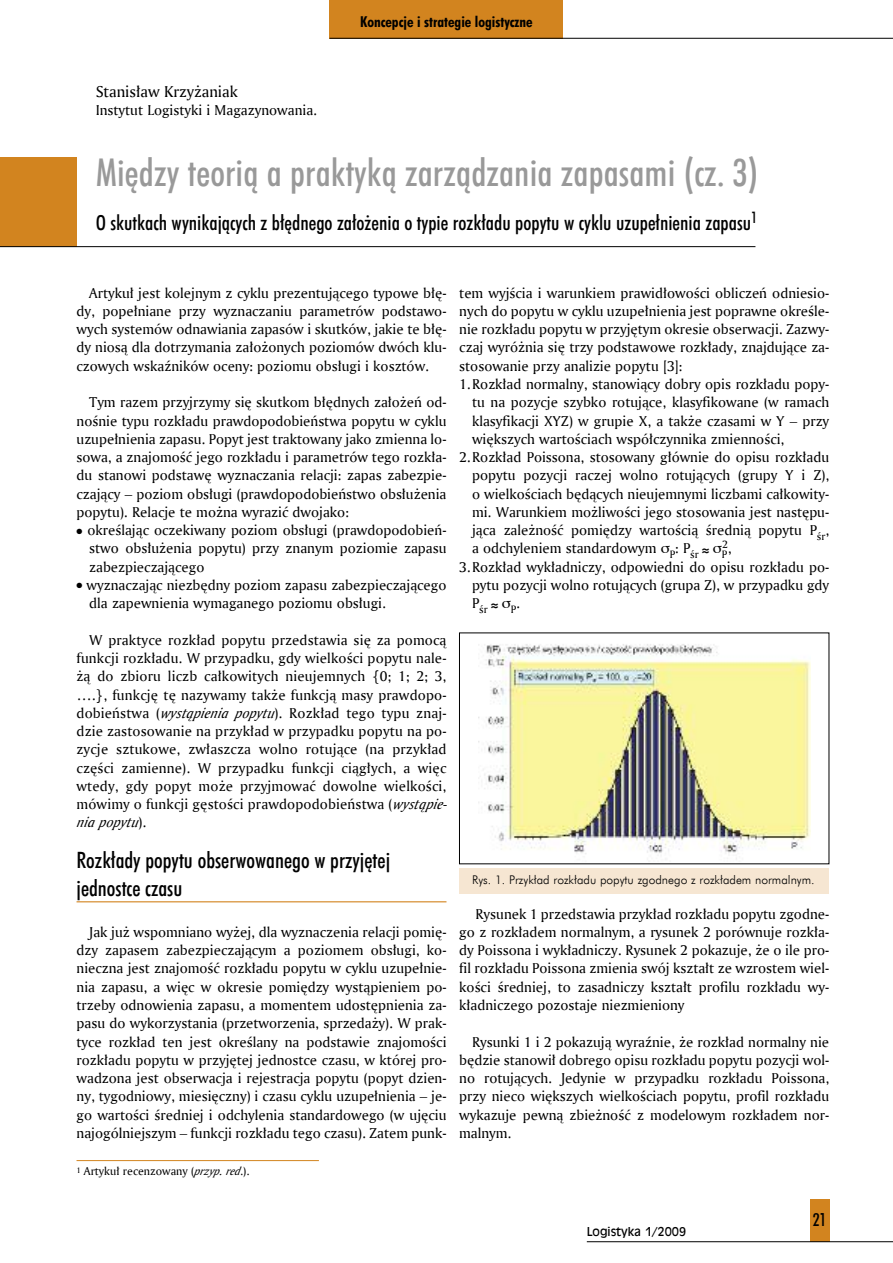
<style>
.page{position:relative;width:893px;height:1263px;background:#fff}
.page>*{position:absolute;margin:0;border:0;box-sizing:border-box;transform-origin:0 0}
.t1{font:38.25px "Futura Md Cn EU";letter-spacing:.005em;color:#999}
.t2{font:22.5px/27.8px "Futura Md Cn EU";color:#000}
.t3{font:21px "Futura Md Cn EU";color:#000}
.t4{font:18px "Futura Md Cn EU";color:#000}
.t5{font:16.5px "Amerigo EU";color:#000}
.t6{font:15px/18.3px "Amerigo EU";color:#000;text-align:justify}
.t7{font:15px "Futura Bd Cn EU";color:#000}
.t8{font:12px "Futura Lt EU";color:#000}
.t9{font:12px "Amerigo EU";color:#000}
.t10{font:12px "Incised 901 EU";color:#000}
.t11{font:11.25px "Amerigo EU";color:#000}
.s1{font-style:italic}
.s2{font-family:"Hira Kaku Pro W6";font-size:11.25px}
.s3{font-size:15px}
</style>
<div class="page">
<div style="left:0;top:157px;width:77px;height:90px;background:#d2841f"></div>
<div style="left:810px;top:1199px;width:19px;height:43px;background:#d2841f"></div>
<div style="left:330px;top:0;width:233px;height:38px;background:#d2841f"></div>
<hr style="left:77px;top:901px;width:369px;height:1px;background:#d2841f">
<hr style="left:330px;top:38px;width:563px;height:1px;background:#000">
<hr style="left:587px;top:1241px;width:306px;height:1px;background:#000">
<hr style="left:0;top:246px;width:755px;height:1px;background:#000">
<hr style="left:77px;top:1160px;width:242px;height:1px;background:#d2841f">
<img style="left:478px;top:644px;width:332px;height:216px">
<div style="left:459px;top:868px;width:370px;height:26px;background:#f6e6d2"></div>
<p class="t5" style="left:96px;top:81px;width:144px">Stanisław Krzyżaniak</p>
<p class="t6" style="left:96px;top:101px;width:223px">Instytut Logistyki i Magazynowania.</p>
<p class="t7" style="left:360px;top:12px;width:174px">Koncepcje i strategie logistyczne</p>
<h1 class="t1" style="left:96px;top:149px;width:664px">Między teorią a praktyką zarządzania zapasami (cz. 3)</h1>
<h3 class="t3" style="left:96px;top:210px;width:663px">O skutkach wynikających z błędnego założenia o typie rozkładu popytu w cyklu uzupełnienia zapasu<sup>1</sup></h3>
<p class="t6" style="left:77px;top:283px;width:371px;text-indent:13px">Artykuł jest kolejnym z cyklu prezentującego typowe błę&shy;dy, popełniane przy wyznaczaniu parametrów podstawo&shy;wych systemów odnawiania zapasów i skutków, jakie te błę&shy;dy niosą dla dotrzymania założonych poziomów dwóch klu&shy;czowych wskaźników oceny: poziomu obsługi i kosztów.</p>
<p class="t6" style="left:77px;top:393px;width:371px;text-indent:13px">Tym razem przyjrzymy się skutkom błędnych założeń od&shy;nośnie typu rozkładu prawdopodobieństwa popytu w cyklu uzupełnienia zapasu. Popyt jest traktowany jako zmienna lo&shy;sowa, a znajomość jego rozkładu i parametrów tego rozkła&shy;du stanowi podstawę wyznaczania relacji: zapas zabezpie&shy;czający – poziom obsługi (prawdopodobieństwo obsłużenia popytu). Relacje te można wyrazić dwojako:</p>
<p class="t6" style="left:89px;top:521px;width:359px;text-indent:-13px">● określając oczekiwany poziom obsługi (prawdopodobień&shy;stwo obsłużenia popytu) przy znanym poziomie zapasu zabezpieczającego</p>
<p class="t6" style="left:89px;top:575px;width:359px;text-indent:-13px">● wyznaczając niezbędny poziom zapasu zabezpieczającego dla zapewnienia wymaganego poziomu obsługi.</p>
<p class="t6" style="left:77px;top:630px;width:375px;text-align:left;text-indent:13px">W praktyce rozkład popytu przedstawia się za pomocą funkcji rozkładu. W przypadku, gdy wielkości popytu nale&shy;żą do zbioru liczb całkowitych nieujemnych {0; 1; 2; 3, ….}, funkcję tę nazywamy także funkcją masy prawdopo&shy;dobieństwa (<span class="s1">wystąpienia popytu</span>). Rozkład tego typu znaj&shy;dzie zastosowanie na przykład w przypadku popytu na po&shy;zycje sztukowe, zwłaszcza wolno rotujące (na przykład części zamienne). W przypadku funkcji ciągłych, a więc wtedy, gdy popyt może przyjmować dowolne wielkości, mówimy o funkcji gęstości prawdopodobieństwa (<span class="s1">wystąpie&shy;nia popytu</span>).</p>
<h2 class="t2" style="left:77px;top:846px;width:315px">Rozkłady popytu obserwowanego w przyjętej jednostce czasu</h2>
<p class="t6" style="left:77px;top:922px;width:371px;text-indent:13px">Jak już wspomniano wyżej, dla wyznaczenia relacji pomię&shy;dzy zapasem zabezpieczającym a poziomem obsługi, ko&shy;nieczna jest znajomość rozkładu popytu w cyklu uzupełnie&shy;nia zapasu, a więc w okresie pomiędzy wystąpieniem po&shy;trzeby odnowienia zapasu, a momentem udostępnienia za&shy;pasu do wykorzystania (przetworzenia, sprzedaży). W prak&shy;tyce rozkład ten jest określany na podstawie znajomości rozkładu popytu w przyjętej jednostce czasu, w której pro&shy;wadzona jest obserwacja i rejestracja popytu (popyt dzien&shy;ny, tygodniowy, miesięczny) i czasu cyklu uzupełnienia – je&shy;go wartości średniej i odchylenia standardowego (w ujęciu najogólniejszym – funkcji rozkładu tego czasu). Zatem punk-</p>
<p class="t9" style="left:77px;top:1164px;width:174px"><sup>1</sup> Artykuł recenzowany (<span class="s1">przyp.red</span>.).</p>
<p class="t6" style="left:459px;top:283px;width:371px">tem wyjścia i warunkiem prawidłowości obliczeń odniesio-</p>
<p class="t6" style="left:459px;top:301px;width:371px">nych do popytu w cyklu uzupełnienia jest poprawne określe-</p>
<p class="t6" style="left:459px;top:320px;width:371px">nie rozkładu popytu w przyjętym okresie obserwacji. Zazwy-</p>
<p class="t6" style="left:459px;top:338px;width:371px">czaj wyróżnia się trzy podstawowe rozkłady, znajdujące za-</p>
<p class="t6" style="left:459px;top:356px;width:225px">stosowanie przy analizie popytu [3]:</p>
<p class="t6" style="left:459px;top:375px;width:371px">1.Rozkład normalny, stanowiący dobry opis rozkładu popy-</p>
<p class="t6" style="left:472px;top:393px;width:359px">tu na pozycje szybko rotujące, klasyfikowane (w ramach</p>
<p class="t6" style="left:472px;top:411px;width:359px">klasyfikacji XYZ) w grupie X, a także czasami w Y – przy</p>
<p class="t6" style="left:472px;top:429px;width:314px">większych wartościach współczynnika zmienności,</p>
<p class="t6" style="left:459px;top:448px;width:371px">2.Rozkład Poissona, stosowany głównie do opisu rozkładu</p>
<p class="t6" style="left:472px;top:466px;width:359px">popytu pozycji raczej wolno rotujących (grupy Y i Z),</p>
<p class="t6" style="left:472px;top:484px;width:359px">o wielkościach będących nieujemnymi liczbami całkowity-</p>
<p class="t6" style="left:472px;top:502px;width:359px">mi. Warunkiem możliwości jego stosowania jest następu-</p>
<p class="t6" style="left:472px;top:521px;width:359px">jąca zależność pomiędzy wartością średnią popytu P<sub>śr</sub>,</p>
<p class="t6" style="left:472px;top:539px;width:257px">a odchyleniem standardowym ▲<sub>P</sub>: P<sub>śr</sub> <span class="s2">≈</span> ▲<sub>P</sub></p>
<p class="t11" style="left:722px;top:538px;width:11px">2<span class="s3">,</span></p>
<p class="t6" style="left:459px;top:557px;width:371px;text-align:right">3.Rozkład wykładniczy, odpowiedni do opisu rozkładu po&shy;pytu pozycji wolno rotujących (grupa Z), w przypadku gdy</p>
<p class="t11" style="left:472px;top:602px;width:50px"><sup>P</sup>śr <sup>≈</sup> ▲P<sup>.</sup></p>
<p class="t8" style="left:472px;top:873px;width:344px">Rys. 1. Przykład rozkładu popytu zgodnego z rozkładem normalnym.</p>
<p class="t6" style="left:459px;top:904px;width:371px;text-indent:16px">Rysunek 1 przedstawia przykład rozkładu popytu zgodne&shy;go z rozkładem normalnym, a rysunek 2 porównuje rozkła&shy;dy Poissona i wykładniczy. Rysunek 2 pokazuje, że o ile pro&shy;fil rozkładu Poissona zmienia swój kształt ze wzrostem wiel&shy;kości średniej, to zasadniczy kształt profilu rozkładu wy&shy;kładniczego pozostaje niezmieniony</p>
<p class="t6" style="left:459px;top:1032px;width:371px;text-indent:13px">Rysunki 1 i 2 pokazują wyraźnie, że rozkład normalny nie będzie stanowił dobrego opisu rozkładu popytu pozycji wol&shy;no rotujących. Jedynie w przypadku rozkładu Poissona, przy nieco większych wielkościach popytu, profil rozkładu wykazuje pewną zbieżność z modelowym rozkładem nor&shy;malnym.</p>
<p class="t10" style="left:587px;top:1224px;width:101px">Logistyka 1/2009</p>
<p class="t4" style="left:813px;top:1208px;width:15px">21</p>
</div>
